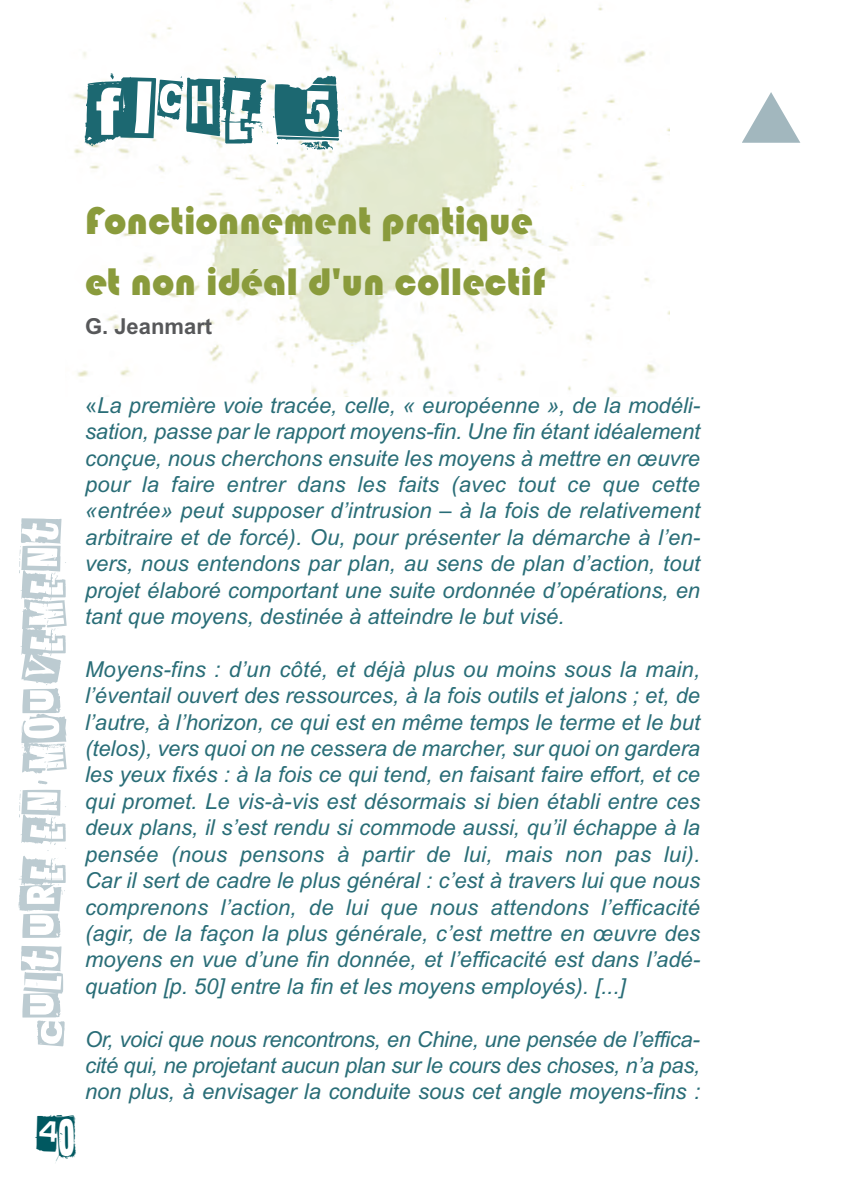
<style>
.page{position:relative;width:842px;height:1191px;background:#fff}
.page>*{position:absolute;margin:0;border:0;box-sizing:border-box;transform-origin:0 0}
.t1{font:72px "Postinkantaja Job";color:#1c6871}
.t2{font:48px "Postinkantaja Job";color:#005860}
.t3{font:40px/61.6px "Bauhaus 93";color:#8a9b3c}
.t4{font:italic 22px/26.4px "Arial";color:#296d77;text-align:justify}
.t5{font:700 22px "Arial";color:#57585a}
.s1{font-style:normal}
</style>
<div class="page">
<img style="left:73px;top:0;width:596px;height:397px">
<svg style="left:21px;top:946px;width:44px;height:100px"></svg>
<svg style="left:742px;top:92px;width:58px;height:51px"></svg>
<h1 class="t1" style="left:85px;top:70px;width:261px">Fiche5</h1>
<h3 class="t3" style="left:85px;top:189px;width:462px">Fonctionnement pratique et non idéal d'un collectif</h3>
<p class="t5" style="left:85px;top:313px;width:129px">G. Jeanmart</p>
<h2 class="t2" style="left:36px;top:1111px;width:40px">40</h2>
<p class="t4" style="left:85px;top:392px;width:617px"><span class="s1">«</span>La première voie tracée, celle, « européenne », de la modéli&shy;sation, passe par le rapport moyens-fin. Une fin étant idéalement conçue, nous cherchons ensuite les moyens à mettre en œuvre pour la faire entrer dans les faits (avec tout ce que cette «entrée» peut supposer d’intrusion – à la fois de relativement arbitraire et de forcé). Ou, pour présenter la démarche à l’en&shy;vers, nous entendons par plan, au sens de plan d’action, tout projet élaboré comportant une suite ordonnée d’opérations, en tant que moyens, destinée à atteindre le but visé.</p>
<p class="t4" style="left:85px;top:656px;width:617px">Moyens-fins : d’un côté, et déjà plus ou moins sous la main, l’éventail ouvert des ressources, à la fois outils et jalons ; et, de l’autre, à l’horizon, ce qui est en même temps le terme et le but (telos), vers quoi on ne cessera de marcher, sur quoi on gardera les yeux fixés : à la fois ce qui tend, en faisant faire effort, et ce qui promet. Le vis-à-vis est désormais si bien établi entre ces deux plans, il s’est rendu si commode aussi, qu’il échappe à la pensée (nous pensons à partir de lui, mais non pas lui).<br>Car il sert de cadre le plus général : c’est à travers lui que nous comprenons l’action, de lui que nous attendons l’efficacité (agir, de la façon la plus générale, c’est mettre en œuvre des moyens en vue d’une fin donnée, et l’efficacité est dans l’adé&shy;quation [p. 50] entre la fin et les moyens employés). [...]</p>
<p class="t4" style="left:85px;top:1025px;width:617px">Or, voici que nous rencontrons, en Chine, une pensée de l’effica&shy;cité qui, ne projetant aucun plan sur le cours des choses, n’a pas, non plus, à envisager la conduite sous cet angle moyens-fins :</p>
</div>
